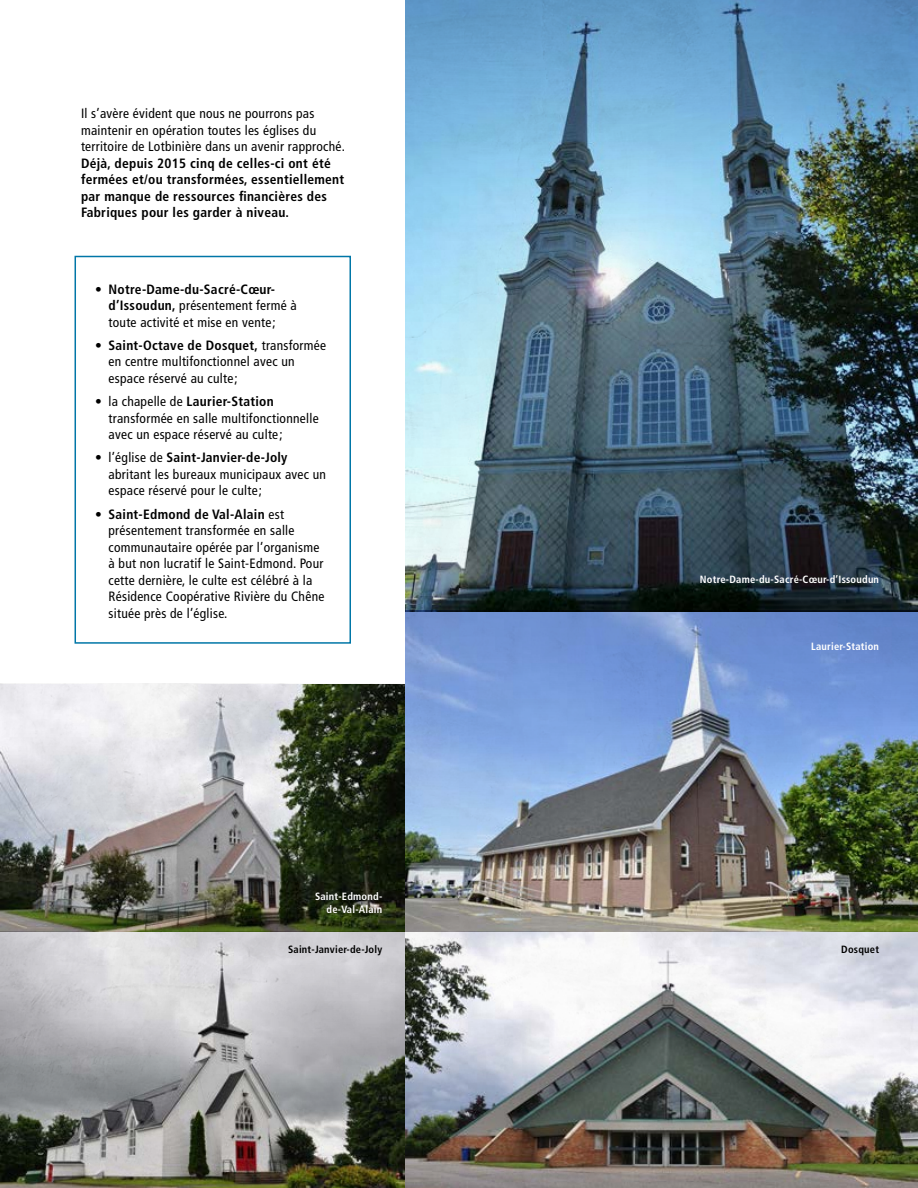
<style>
.page{position:relative;width:918px;height:1188px;background:#fff}
.page>*{position:absolute;margin:0;border:0;box-sizing:border-box;transform-origin:0 0}
.t1{font:condensed 13.5px/16.5px "Frutiger";letter-spacing:.02em;color:#000}
.t2{font:700 condensed 13.5px/16.5px "Frutiger";letter-spacing:.02em;color:#000}
.t3{font:700 condensed 10.5px/13.5px "Frutiger";letter-spacing:.02em;color:#fff;text-align:right}
.t4{font:700 condensed 10.5px "Frutiger";letter-spacing:.02em;color:#000}
.s1{font-weight:700}
</style>
<div class="page">
<img style="left:405px;top:0;width:513px;height:1188px">
<img style="left:0;top:685px;width:405px;height:503px">
<div style="left:75px;top:256px;width:276px;height:388px;border:2px solid #0076a7"></div>
<p class="t1" style="left:81px;top:105px;width:266px">Il s’avère évident que nous ne pourrons pas maintenir en opération toutes les églises du territoire de Lotbinière dans un avenir rapproché.</p>
<p class="t2" style="left:81px;top:155px;width:265px">Déjà, depuis 2015 cinq de celles-ci ont été fermées et/ou transformées, essentiellement par manque de ressources financières des Fabriques pour les garder à niveau.</p>
<p class="t1" style="left:109px;top:281px;width:190px;text-indent:-14px">• <span class="s1">Notre-Dame-du-Sacré-Cœur&shy;d’Issoudun,</span> présentement fermé à toute activité et mise en vente;</p>
<p class="t1" style="left:109px;top:337px;width:219px;text-indent:-14px">• <span class="s1">Saint-Octave de Dosquet,</span> transformée en centre multifonctionnel avec un espace réservé au culte;</p>
<p class="t1" style="left:109px;top:393px;width:212px;text-indent:-14px">• la chapelle de <span class="s1">Laurier-Station </span>transformée en salle multifonctionnelle avec un espace réservé au culte;</p>
<p class="t1" style="left:109px;top:450px;width:219px;text-indent:-14px">• l’église de <span class="s1">Saint-Janvier-de-Joly </span>abritant les bureaux municipaux avec un espace réservé pour le culte;</p>
<p class="t1" style="left:109px;top:506px;width:217px;text-indent:-14px">• <span class="s1">Saint-Edmond de Val-Alain</span> est présentement transformée en salle communautaire opérée par l’organisme à but non lucratif le Saint-Edmond. Pour cette dernière, le culte est célébré à la Résidence Coopérative Rivière du Chêne située près de l’église.</p>
<p class="t3" style="left:315px;top:890px;width:69px">Saint-Edmond&shy;de-Val-Alain</p>
<p class="t3" style="left:700px;top:572px;width:181px">Notre-Dame-du-Sacré-Cœur-d’Issoudun</p>
<p class="t3" style="left:811px;top:640px;width:69px">Laurier-Station</p>
<p class="t4" style="left:288px;top:943px;width:96px">Saint-Janvier-de-Joly</p>
<p class="t4" style="left:841px;top:943px;width:39px">Dosquet</p>
</div>
